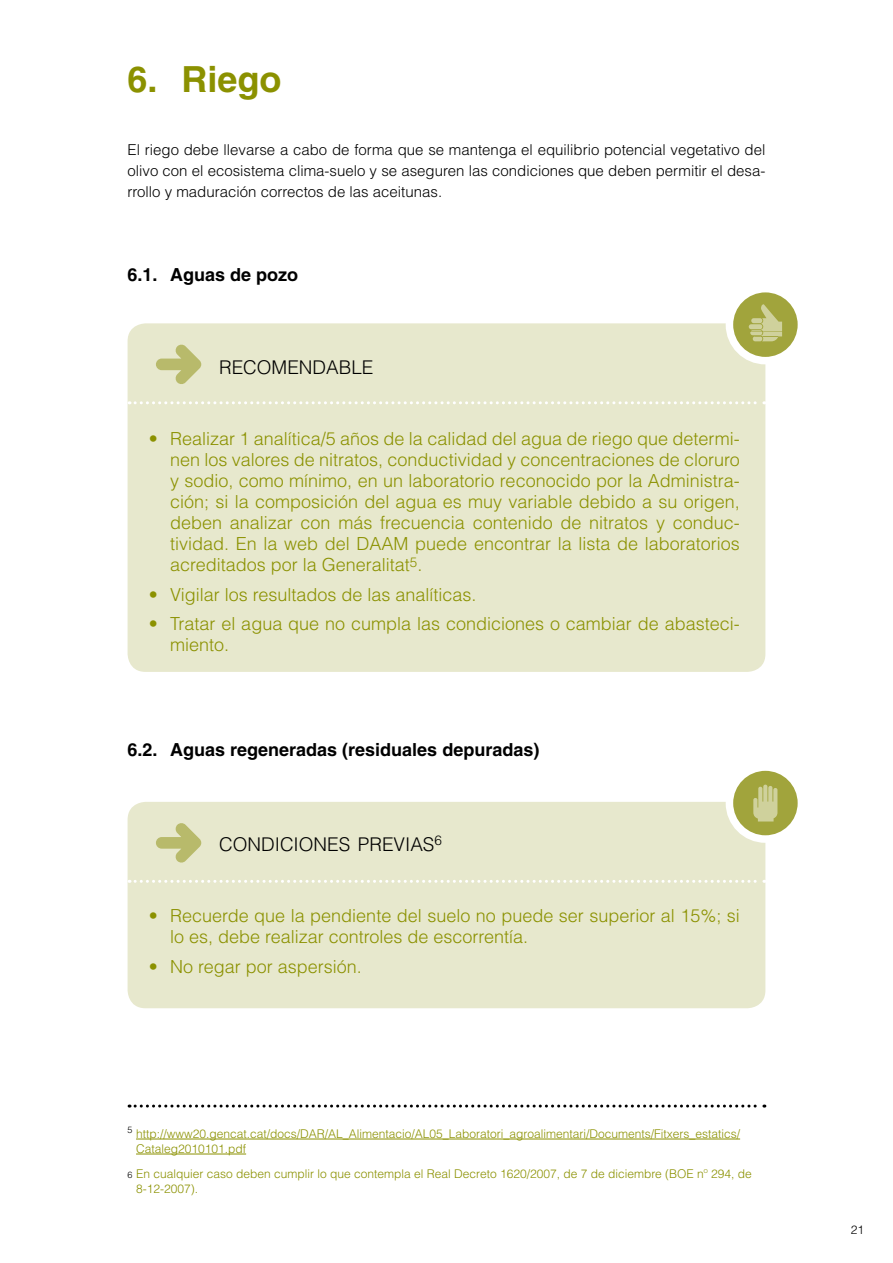
<style>
.page{position:relative;width:893px;height:1263px;background:#fff}
.page>*{position:absolute;margin:0;border:0;box-sizing:border-box;transform-origin:0 0}
.t1{font:700 36px "Helvetica";color:#8b9100}
.t2{font:300 18.9px "Helvetica";color:#000}
.t3{font:300 18px/21px "Helvetica";color:#8b9100}
.t4{font:700 18px "Helvetica";color:#000}
.t5{font:300 15px/21px "Helvetica";color:#000;text-align:justify}
.t6{font:300 12px/15px "Helvetica";color:#8b9100}
.t7{font:300 12px "Helvetica";color:#000}
.s1{font-size:9px;color:#000}
</style>
<div class="page">
<div style="left:128px;top:323px;width:637px;height:349px;background:#e7e8cd;border-radius:18px"></div>
<div style="left:128px;top:802px;width:637px;height:206px;background:#e7e8cd;border-radius:18px"></div>
<svg style="left:156px;top:344px;width:45px;height:40px"></svg>
<svg style="left:156px;top:823px;width:45px;height:40px"></svg>
<svg style="left:129px;top:401px;width:636px;height:3px"></svg>
<svg style="left:129px;top:880px;width:636px;height:3px"></svg>
<svg style="left:129px;top:1104px;width:636px;height:3px"></svg>
<hr style="left:136px;top:1138px;width:604px;height:1px;background:#8b9100">
<hr style="left:136px;top:1153px;width:110px;height:1px;background:#8b9100">
<svg style="left:729px;top:767px;width:72px;height:72px;background:#adb056"></svg>
<div style="left:726px;top:763px;width:79px;height:80px;border:8px solid #fff;border-radius:50%"></div>
<svg style="left:753px;top:785px;width:24px;height:36px"></svg>
<svg style="left:729px;top:289px;width:72px;height:72px;background:#aeb159"></svg>
<div style="left:726px;top:285px;width:79px;height:79px;border:8px solid #fff;border-radius:50%"></div>
<svg style="left:749px;top:304px;width:33px;height:37px"></svg>
<h1 class="t1" style="left:128px;top:57px;width:156px">6. Riego</h1>
<p class="t5" style="left:128px;top:139px;width:639px">El riego debe llevarse a cabo de forma que se mantenga el equilibrio potencial vegetativo del olivo con el ecosistema clima-suelo y se aseguren las condiciones que deben permitir el desa&shy;rrollo y maduración correctos de las aceitunas.</p>
<p class="t4" style="left:128px;top:263px;width:172px">6.1. Aguas de pozo</p>
<p class="t2" style="left:219px;top:355px;width:156px">RECOMENDABLE</p>
<p class="t3" style="left:170px;top:428px;width:571px;text-align:justify;text-indent:-21px">• Realizar 1 analítica/5 años de la calidad del agua de riego que determi&shy;nen los valores de nitratos, conductividad y concentraciones de cloruro y sodio, como mínimo, en un laboratorio reconocido por la Administra&shy;ción; si la composición del agua es muy variable debido a su origen, deben analizar con más frecuencia contenido de nitratos y conduc&shy;tividad. En la web del DAAM puede encontrar la lista de laboratorios acreditados por la Generalitat<sup>5</sup>.</p>
<p class="t3" style="left:149px;top:584px;width:329px">• Vigilar los resultados de las analíticas.</p>
<p class="t3" style="left:170px;top:613px;width:571px;text-indent:-21px">• Tratar el agua que no cumpla las condiciones o cambiar de abasteci&shy;miento.</p>
<p class="t4" style="left:127px;top:739px;width:413px">6.2. Aguas regeneradas (residuales depuradas)</p>
<p class="t2" style="left:219px;top:832px;width:224px">CONDICIONES PREVIAS<sup>6</sup></p>
<p class="t3" style="left:170px;top:905px;width:571px;text-indent:-21px">• Recuerde que la pendiente del suelo no puede ser superior al 15%; si lo es, debe realizar controles de escorrentía.</p>
<p class="t3" style="left:149px;top:956px;width:214px">• No regar por aspersión.</p>
<p class="t6" style="left:136px;top:1125px;width:606px;text-indent:-9px"><sup>5</sup> http://www20.gencat.cat/docs/DAR/AL_Alimentacio/AL05_Laboratori_agroalimentari/Documents/Fitxers_estatics/<br>Cataleg2010101.pdf</p>
<p class="t6" style="left:136px;top:1166px;width:617px;text-indent:-9px"><span class="s1">6</span> En cualquier caso deben cumplir lo que contempla el Real Decreto 1620/2007, de 7 de diciembre (BOE nº 294, de<br>8-12-2007).</p>
<p class="t7" style="left:851px;top:1222px;width:15px">21</p>
</div>
